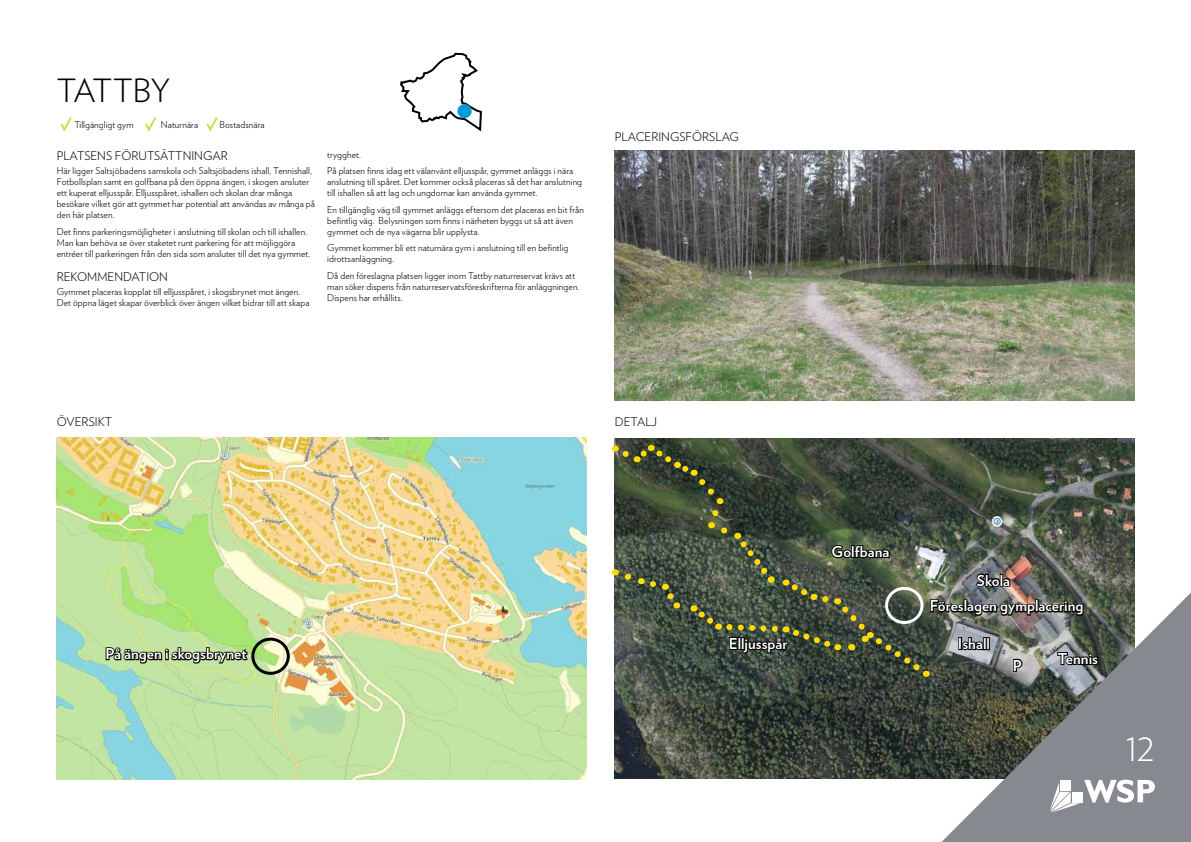
<style>
.page{position:relative;width:1191px;height:842px;background:#fff}
.page>*{position:absolute;margin:0;border:0;box-sizing:border-box;transform-origin:0 0}
.t1{font:300 32px "Verlag";letter-spacing:-.01em;color:#000}
.t2{font:300 32px "Verlag";color:#fff}
.t3{font:700 15px "Verlag";color:#fff}
.t4{font:300 12px "Verlag";color:#000}
.t5{font:300 9.5px/11px "Verlag";letter-spacing:.01em;color:#000}
</style>
<div class="page">
<img style="left:57px;top:437px;width:529px;height:343px">
<img style="left:615px;top:438px;width:519px;height:341px">
<svg style="left:918px;top:587px;width:273px;height:255px;background:#7d8080"></svg>
<svg style="left:1050px;top:780px;width:105px;height:32px"></svg>
<svg style="left:60px;top:117px;width:12px;height:15px"></svg>
<svg style="left:145px;top:117px;width:11px;height:15px"></svg>
<svg style="left:206px;top:117px;width:12px;height:15px"></svg>
<div style="left:251px;top:638px;width:39px;height:37px;border:3px solid #000;border-radius:50%"></div>
<svg style="left:105px;top:646px;width:144px;height:19px;background:#6d8058"></svg>
<img style="left:612px;top:442px;width:488px;height:235px">
<img style="left:615px;top:150px;width:519px;height:251px">
<svg style="left:840px;top:265px;width:236px;height:22px;background:#4a4e42"></svg>
<svg style="left:400px;top:52px;width:82px;height:80px"></svg>
<div style="left:457px;top:104px;width:14px;height:14px;background:#009ada;border-radius:50%"></div>
<h1 class="t1" style="left:57px;top:67px;width:115px">Tattby</h1>
<p class="t5" style="left:74px;top:119px;width:61px">Tillgängligt gym</p>
<p class="t5" style="left:161px;top:119px;width:39px">N aturnära</p>
<p class="t5" style="left:219px;top:119px;width:47px">Bostadsnära</p>
<p class="t4" style="left:57px;top:147px;width:173px">Platsens förutsättni ngar</p>
<p class="t5" style="left:57px;top:165px;width:260px">Här ligger Saltsjöbadens samskola och Saltsjöbadens ishall, Tennishall, Fotbollsplan samt en golfbana på den öppna ängen, i skogen ansluter ett kuperat elljusspår. Elljusspåret, ishallen och skolan drar många besökare vilket gör att gymmet har potential att användas av många på den här platsen.</p>
<p class="t5" style="left:57px;top:225px;width:255px">Det finns parkeringsmöjligheter i anslutning till skolan och till ishallen.<br>M an kan behöva se över staketet runt parkering för att möjliggöra entréer till parkeringen från den sida som ansluter till det nya gymmet.</p>
<p class="t4" style="left:57px;top:268px;width:113px">Rekommendation</p>
<p class="t5" style="left:57px;top:286px;width:254px">Gymmet placeras kopplat till elljusspåret, i skogsbrynet mot ängen.<br>Det öppna läget skapar överblick över ängen vilket bidrar till att skapa</p>
<p class="t5" style="left:327px;top:146px;width:247px;line-height:16.5px">trygghet.<br>På platsen finns idag ett välanvänt elljusspår, gymmet anläggs i nära</p>
<p class="t5" style="left:327px;top:176px;width:256px">anslutning till spåret. Det kommer också placeras så det har anslutning till ishallen så att lag och ungdomar kan använda gymmet.</p>
<p class="t5" style="left:327px;top:203px;width:258px">En tillgänglig väg till gymmet anläggs eftersom det placeras en bit från befintlig väg. Belysningen som finns i närheten byggs ut så att även gymmet och de nya vägarna blir upplysta.</p>
<p class="t5" style="left:327px;top:242px;width:242px">Gymmet kommer bli ett naturnära gym i anslutning till en befintlig idrottsanläggning.</p>
<p class="t5" style="left:327px;top:269px;width:254px">Då den föreslagna platsen ligger inom Tattby naturreservat krävs att man söker dispens från naturreservatsföreskrifterna för anläggningen.<br>Dispens har erhållits.</p>
<p class="t4" style="left:615px;top:128px;width:126px">Placeri ngsförslag</p>
<p class="t4" style="left:57px;top:413px;width:57px">översi kt</p>
<p class="t4" style="left:615px;top:413px;width:44px">Detalj</p>
<h2 class="t3" style="left:105px;top:642px;width:143px">På ängen i skogsbrynet</h2>
<h2 class="t3" style="left:831px;top:540px;width:59px">Golfbana</h2>
<h2 class="t3" style="left:977px;top:568px;width:35px">Skola</h2>
<h2 class="t3" style="left:929px;top:594px;width:155px">Föreslagen gymplacering</h2>
<h2 class="t3" style="left:729px;top:632px;width:60px">Elljusspår</h2>
<h2 class="t3" style="left:958px;top:632px;width:33px">Ishall</h2>
<h2 class="t3" style="left:1013px;top:654px;width:10px">P</h2>
<h2 class="t3" style="left:1057px;top:647px;width:42px">Tennis</h2>
<h1 class="t2" style="left:1125px;top:726px;width:31px">12</h1>
</div>
